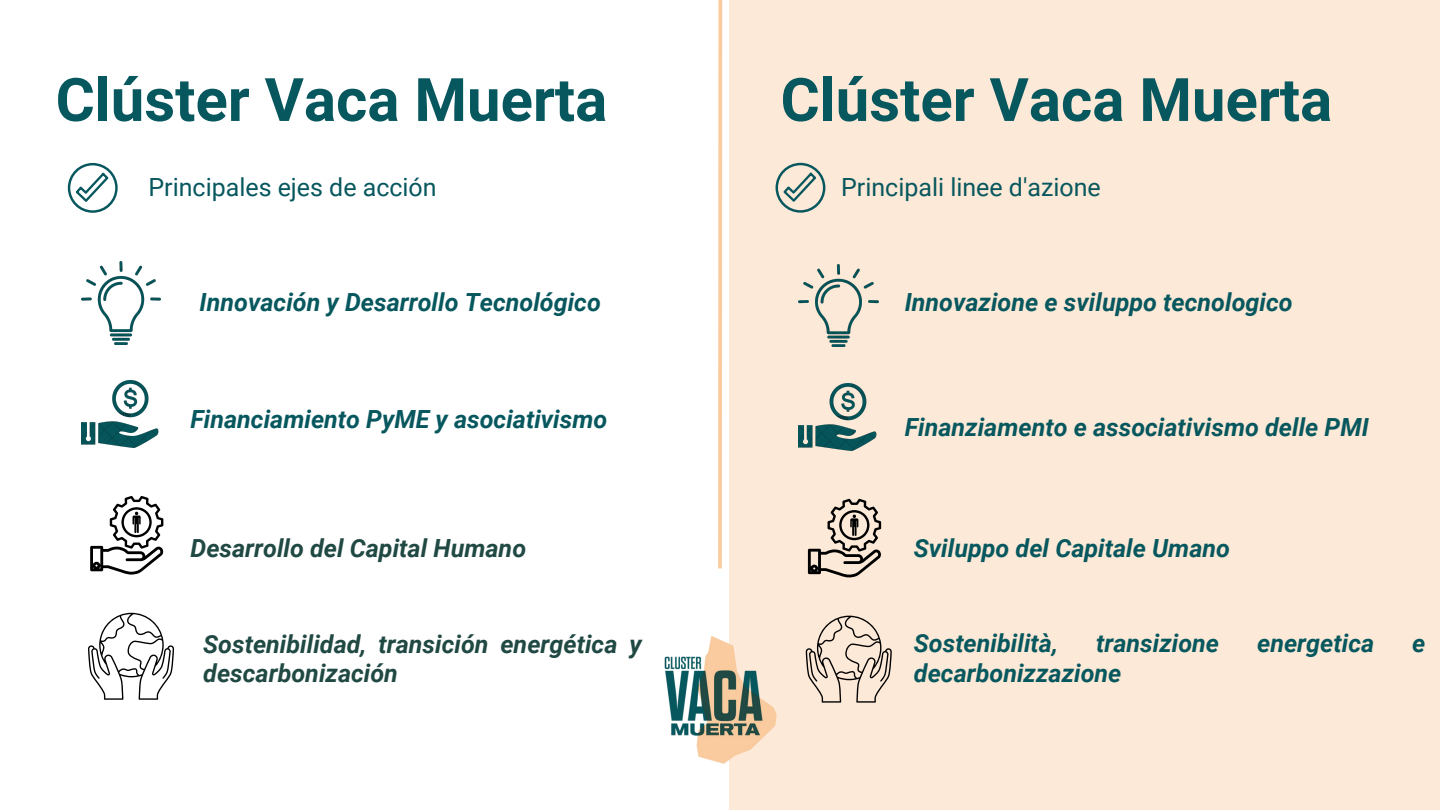
<style>
.page{position:relative;width:1440px;height:810px;background:#fff}
.page>*{position:absolute;margin:0;border:0;box-sizing:border-box;transform-origin:0 0}
.t1{font:700 60px "Roboto";color:#07575e}
.t2{font:italic 700 25px "Roboto";color:#07575e}
.t3{font:italic 700 25px/29.2px "Roboto";color:#204943}
.t4{font:25px "Roboto";color:#07575e}
</style>
<div class="page">
<img style="left:81px;top:262px;width:79px;height:82px">
<img style="left:81px;top:381px;width:78px;height:66px">
<svg style="left:68px;top:163px;width:49px;height:49px"></svg>
<svg style="left:718px;top:0;width:5px;height:569px"></svg>
<div style="left:729px;top:0;width:711px;height:810px;background:#fce9d7"></div>
<img style="left:664px;top:636px;width:142px;height:128px">
<svg style="left:90px;top:496px;width:74px;height:79px"></svg>
<svg style="left:88px;top:613px;width:86px;height:87px"></svg>
<img style="left:799px;top:264px;width:79px;height:83px">
<img style="left:799px;top:383px;width:78px;height:67px">
<svg style="left:808px;top:499px;width:73px;height:78px"></svg>
<svg style="left:806px;top:616px;width:86px;height:87px"></svg>
<svg style="left:776px;top:163px;width:49px;height:49px"></svg>
<h2 class="t1" style="left:56px;top:65px;width:553px">Clúster Vaca Muerta</h2>
<p class="t1" style="left:781px;top:65px;width:553px">Clúster Vaca Muerta</p>
<p class="t4" style="left:149px;top:173px;width:290px">Principales ejes de acción</p>
<h1 class="t4" style="left:841px;top:172px;width:261px">Principali linee d'azione</h1>
<p class="t2" style="left:200px;top:287px;width:403px">Innovación y Desarrollo Tecnológico</p>
<p class="t2" style="left:905px;top:287px;width:389px">Innovazione e sviluppo tecnologico</p>
<p class="t2" style="left:190px;top:404px;width:418px">Financiamiento PyME y asociativismo</p>
<p class="t2" style="left:905px;top:413px;width:466px">Finanziamento e associativismo delle PMI</p>
<p class="t3" style="left:190px;top:534px;width:337px">Desarrollo del Capital Humano</p>
<p class="t2" style="left:914px;top:534px;width:318px">Sviluppo del Capitale Umano</p>
<p class="t3" style="left:203px;top:630px;width:440px">Sostenibilidad, transición energética y descarbonización</p>
<h2 class="t2" style="left:914px;top:629px;width:146px">Sostenibilità,</h2>
<h2 class="t2" style="left:1096px;top:629px;width:125px">transizione</h2>
<h2 class="t2" style="left:1257px;top:629px;width:119px">energetica</h2>
<h2 class="t2" style="left:1412px;top:629px;width:15px">e</h2>
<h2 class="t2" style="left:914px;top:659px;width:209px">decarbonizzazione</h2>
</div>
